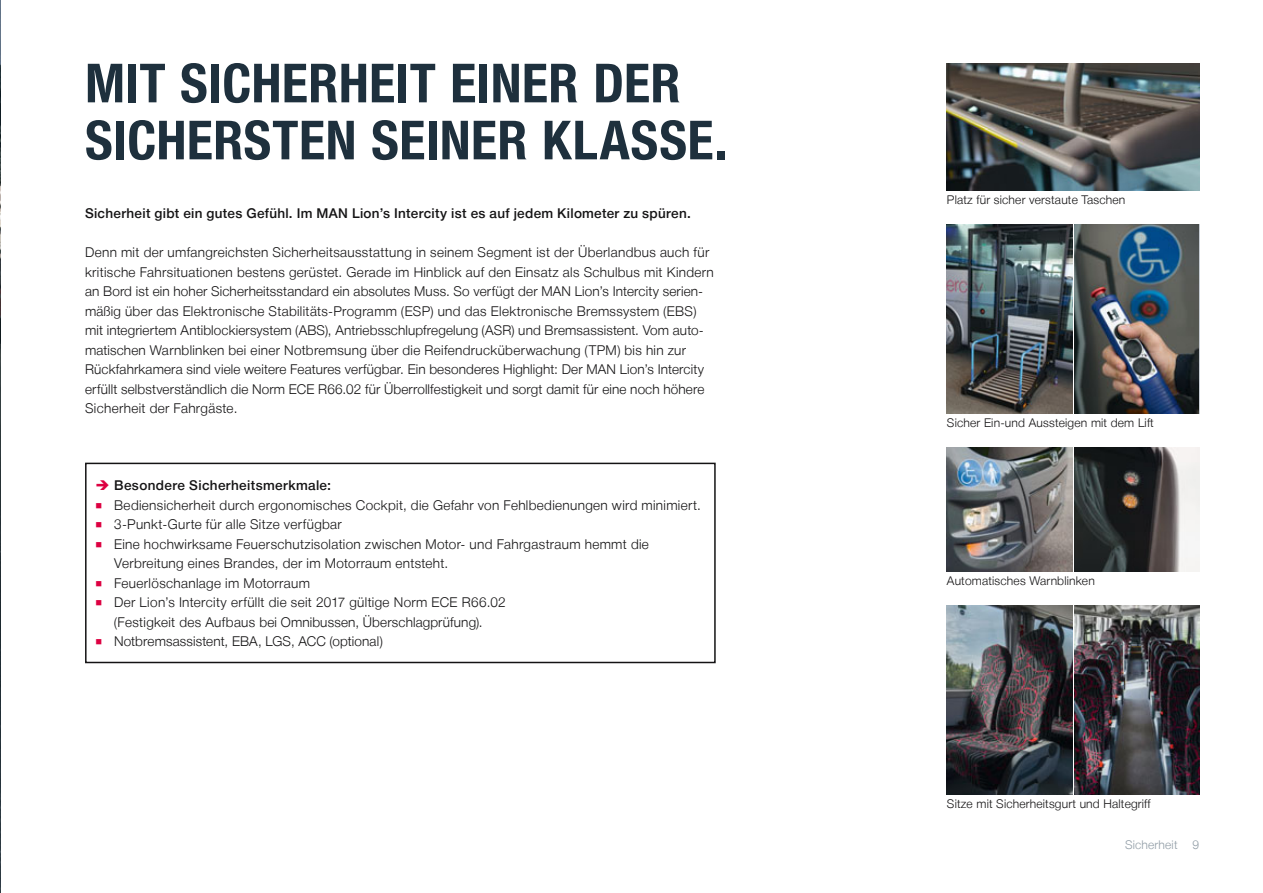
<style>
.page{position:relative;width:1263px;height:893px;background:#fff}
.page>*{position:absolute;margin:0;border:0;box-sizing:border-box;transform-origin:0 0}
.t1{font:700 54px/57px "Man Global Condensed";letter-spacing:.005em;color:#1e303d}
.t2{font:300 13.5px/19.5px "Man Global";letter-spacing:.02em;color:#141314}
.t3{font:500 13.5px "Man Global";letter-spacing:.025em;color:#141314}
.t4{font:300 12px "Man Global";letter-spacing:.015em;color:#141314}
.t5{font:300 12px "Man Global";letter-spacing:.015em;color:#919da6}
</style>
<div class="page">
<img style="left:0;top:0;width:1px;height:893px">
<img style="left:1074px;top:605px;width:125px;height:189px">
<img style="left:947px;top:605px;width:125px;height:189px">
<img style="left:1074px;top:448px;width:125px;height:123px">
<img style="left:1074px;top:225px;width:125px;height:189px">
<img style="left:947px;top:448px;width:125px;height:123px">
<img style="left:947px;top:225px;width:125px;height:189px">
<img style="left:947px;top:64px;width:252px;height:127px">
<div style="left:85px;top:463px;width:631px;height:200px;border:2px solid #141314"></div>
<h1 class="t1" style="left:85px;top:53px;width:644px">MIT SICHERHEIT EINER DER<br>SICHERSTEN SEINER KLASSE.</h1>
<p class="t3" style="left:85px;top:205px;width:607px">Sicherheit gibt ein gutes Gefühl. Im MAN Lion’s Intercity ist es auf jedem Kilometer zu spüren.</p>
<p class="t2" style="left:85px;top:242px;width:630px">Denn mit der umfangreichsten Sicherheitsausstattung in seinem Segment ist der Überlandbus auch für kritische Fahrsituationen bestens gerüstet. Gerade im Hinblick auf den Einsatz als Schulbus mit Kindern an Bord ist ein hoher Sicherheitsstandard ein absolutes Muss. So verfügt der MAN Lion’s Intercity serien&shy;mäßig über das Elektronische Stabilitäts-Programm (ESP) und das Elektronische Bremssystem (EBS) mit integriertem Antiblockiersystem (ABS), Antriebsschlupfregelung (ASR) und Bremsassistent. Vom auto&shy;matischen Warnblinken bei einer Notbremsung über die Reifendrucküberwachung (TPM) bis hin zur Rückfahrkamera sind viele weitere Features verfügbar. Ein besonderes Highlight: Der MAN Lion’s Intercity erfüllt selbstverständlich die Norm ECE R66.02 für Überrollfestigkeit und sorgt damit für eine noch höhere Sicherheit der Fahrgäste.</p>
<p class="t3" style="left:114px;top:477px;width:218px">Besondere Sicherheitsmerkmale:</p>
<p class="t2" style="left:114px;top:495px;width:588px">Bediensicherheit durch ergonomisches Cockpit, die Gefahr von Fehlbedienungen wird minimiert.<br>3-Punkt-Gurte für alle Sitze verfügbar<br>Eine hochwirksame Feuerschutzisolation zwischen Motor- und Fahrgastraum hemmt die Verbreitung eines Brandes, der im Motorraum entsteht.<br>Feuerlöschanlage im Motorraum<br>Der Lion’s Intercity erfüllt die seit 2017 gültige Norm ECE R66.02<br>(Festigkeit des Aufbaus bei Omnibussen, Überschlagprüfung).<br>Notbremsassistent, EBA, LGS, ACC (optional)</p>
<p class="t4" style="left:947px;top:192px;width:180px">Platz für sicher verstaute Taschen</p>
<p class="t4" style="left:947px;top:415px;width:208px">Sicher Ein-und Aussteigen mit dem Lift</p>
<p class="t4" style="left:947px;top:573px;width:149px">Automatisches Warnblinken</p>
<p class="t4" style="left:947px;top:796px;width:205px">Sitze mit Sicherheitsgurt und Haltegriff</p>
<p class="t5" style="left:1125px;top:838px;width:76px">Sicherheit 9</p>
</div>
